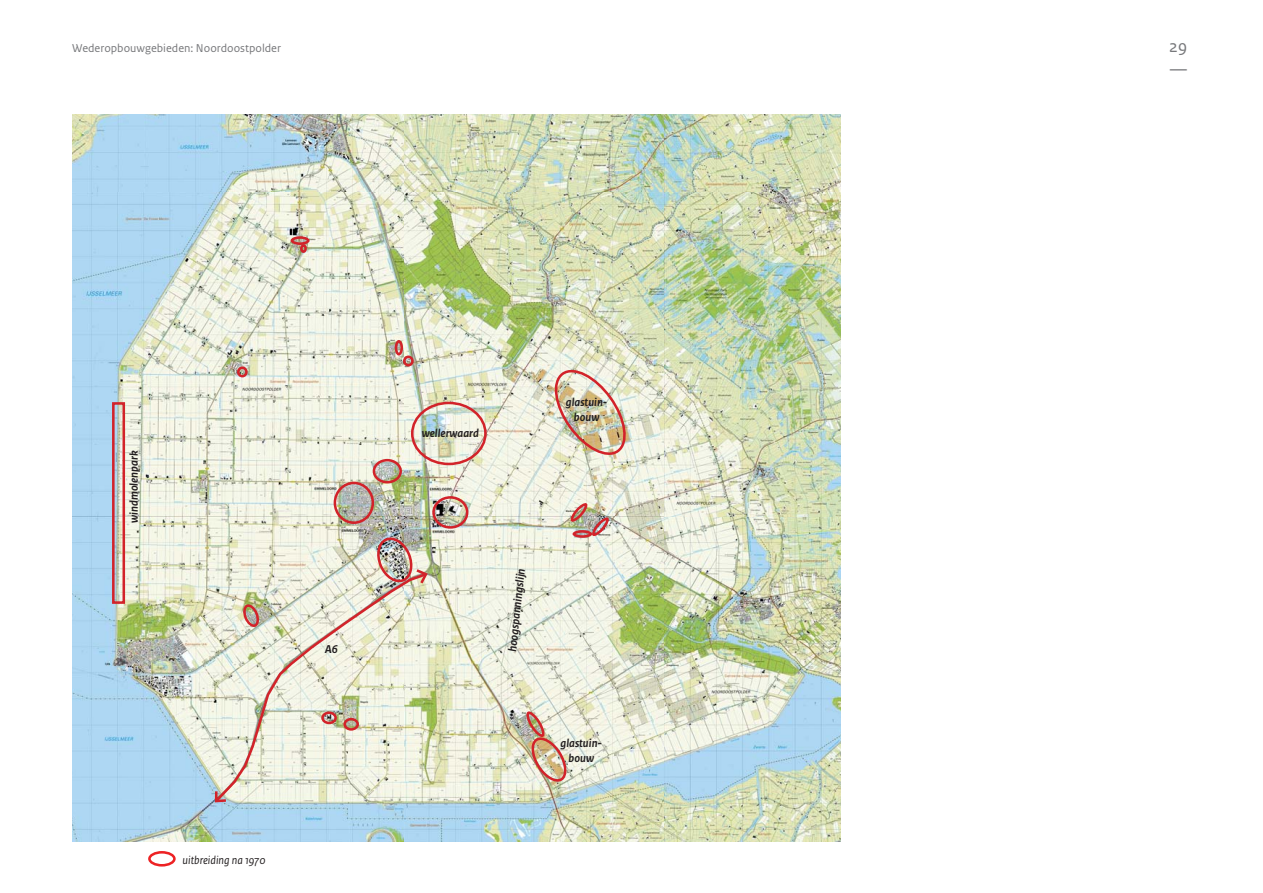
<style>
.page{position:relative;width:1263px;height:893px;background:#fff}
.page>*{position:absolute;margin:0;border:0;box-sizing:border-box;transform-origin:0 0}
.t1{font:18px/22.5px "Rijksoverheid Sans Text";color:#77787b}
.t2{font:italic 700 12px/15px "Rijksoverheid Sans Text";color:#231f20;text-align:center}
.t3{font:12px "Rijksoverheid Sans Text";color:#77787b}
.t4{font:italic 12px "Rijksoverheid Sans Text";color:#231f20}
</style>
<div class="page">
<img style="left:72px;top:115px;width:768px;height:727px">
<img style="left:548px;top:366px;width:81px;height:93px">
<div style="left:432px;top:496px;width:36px;height:33px;border:3px solid #d2232a;border-radius:50%"></div>
<div style="left:411px;top:402px;width:76px;height:63px;border:3px solid #d2232a;border-radius:50%"></div>
<div style="left:291px;top:236px;width:19px;height:9px;border:3px solid #d2232a;border-radius:50%"></div>
<div style="left:395px;top:340px;width:8px;height:16px;border:3px solid #d2232a;border-radius:50%"></div>
<div style="left:403px;top:356px;width:11px;height:10px;border:3px solid #d2232a;border-radius:50%"></div>
<img style="left:523px;top:712px;width:44px;height:71px">
<div style="left:237px;top:366px;width:11px;height:11px;border:3px solid #d2232a;border-radius:50%"></div>
<div style="left:300px;top:244px;width:7px;height:9px;border:3px solid #d2232a;border-radius:50%"></div>
<img style="left:568px;top:500px;width:43px;height:38px">
<div style="left:148px;top:851px;width:28px;height:15px;border:3px solid #ed2224;border-radius:50%"></div>
<svg style="left:213px;top:605px;width:216px;height:200px;background:#e6e5d4"></svg>
<svg style="left:214px;top:789px;width:15px;height:15px"></svg>
<img style="left:111px;top:401px;width:318px;height:204px">
<p class="t3" style="left:72px;top:44px;width:210px">Wederopbouwgebieden: Noordoostpolder</p>
<p class="t2" style="left:127px;top:523px;width:74px;rotate:-90deg">windmolenpark</p>
<p class="t2" style="left:325px;top:642px;width:14px">A6</p>
<p class="t4" style="left:183px;top:855px;width:84px">uitbreiding na 1970</p>
<p class="t2" style="left:422px;top:427px;width:59px">wellerwaard</p>
<p class="t2" style="left:566px;top:395px;width:43px">glastuin&shy;bouw</p>
<p class="t2" style="left:506px;top:651px;width:86px;rotate:-84deg">hoogspanningslijn</p>
<p class="t2" style="left:560px;top:737px;width:43px">glastuin&shy;bouw</p>
<h1 class="t1" style="left:1169px;top:37px;width:20px">29 —</h1>
</div>
